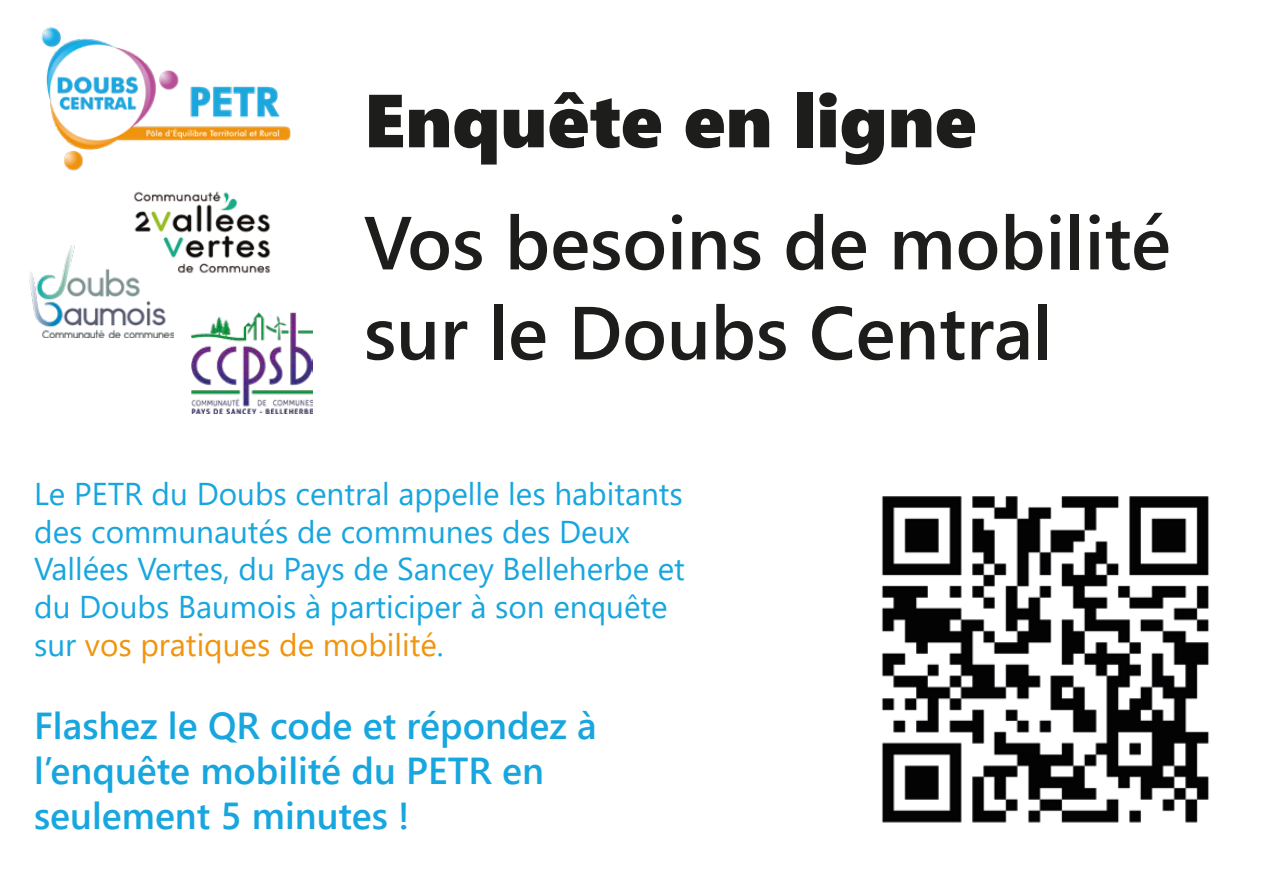
<style>
.page{position:relative;width:1263px;height:893px;background:#fff}
.page>*{position:absolute;margin:0;border:0;box-sizing:border-box;transform-origin:0 0}
.t1{font:600 75px/90px "Segoe UI";color:#1d1d1b}
.t2{font:75px "Segoe UI Black";color:#1d1d1b}
.t3{font:600 37.5px/45px "Segoe UI";color:#18a6df}
.t4{font:31.5px/37.8px "Segoe UI";color:#18a6df}
.s1{color:#f1940e}
</style>
<div class="page">
<img style="left:191px;top:313px;width:122px;height:101px">
<img style="left:41px;top:27px;width:250px;height:144px">
<img style="left:133px;top:191px;width:138px;height:83px">
<img style="left:29px;top:244px;width:144px;height:94px">
<img style="left:881px;top:496px;width:328px;height:327px">
<h1 class="t2" style="left:364px;top:66px;width:614px">Enquête en ligne</h1>
<h1 class="t1" style="left:364px;top:192px;width:808px">Vos besoins de mobilité sur le Doubs Central</h1>
<p class="t4" style="left:34px;top:472px;width:652px">Le PETR du Doubs central appelle les habitants des communautés de communes des Deux Vallées Vertes, du Pays de Sancey Belleherbe et du Doubs Baumois à participer à son enquête sur <span class="s1">vos pratiques de mobilité</span>.</p>
<p class="t3" style="left:34px;top:700px;width:564px">Flashez le QR code et répondez à l’enquête mobilité du PETR en seulement 5 minutes !</p>
</div>
